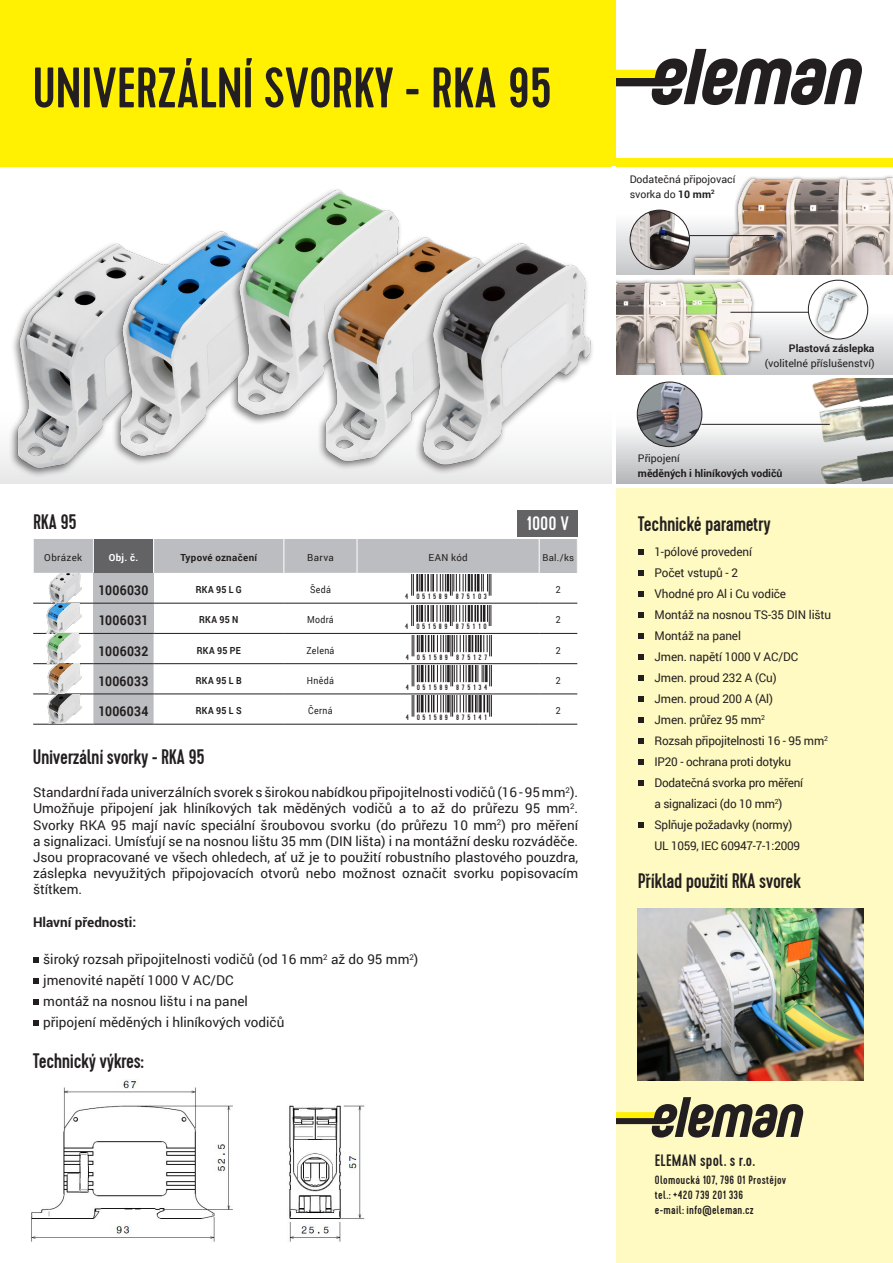
<style>
.page{position:relative;width:893px;height:1263px;background:#fff}
.page>*{position:absolute;margin:0;border:0;box-sizing:border-box;transform-origin:0 0}
.t1{font:500 57px "Cervo";letter-spacing:-.01em;color:#231f20}
.t2{font:500 21px "Cervo";letter-spacing:-.02em;color:#231f20}
.t3{font:500 19.5px "Cervo";color:#fff}
.popis_vzduch{font:500 16.5px "Cervo";letter-spacing:.015em;color:#231f20}
.t4{font:13.5px/16.2px "Roboto";color:#231f20;text-align:justify}
.t5{font:700 13.5px "Roboto";letter-spacing:.025em;color:#231f20;scale:.9 1}
.t6{font:700 13.5px "Roboto";color:#231f20}
.Styl_odstavce1{font:12px "Roboto";letter-spacing:-.02em;color:#231f20}
.popis_vzduch-2{font:500 12px "Cervo";letter-spacing:.025em;color:#231f20}
.t7{font:10.5px "Roboto";color:#231f20}
.t8{font:700 10.5px "Roboto";color:#231f20}
.t9{font:700 9.75px "Roboto";letter-spacing:.035em;color:#231f20;scale:.9 1}
.t10{font:9.75px "Roboto";letter-spacing:.035em;color:#231f20;scale:.9 1}
.t11{font:9.75px "Roboto";letter-spacing:.035em;color:#231f20}
.t12{font:700 9.75px "Roboto";letter-spacing:.035em;color:#231f20}
.t13{font:700 9.75px "Roboto";color:#fff}
.t14{font:9.45px "Roboto";color:#231f20}
.t15{font:500 7.8px "Cervo";letter-spacing:.345em;color:#231f20}
.s1{font-weight:700}
</style>
<div class="page">
<img style="left:695px;top:176px;width:198px;height:88px">
<svg style="left:759px;top:264px;width:134px;height:91px"></svg>
<div style="left:615px;top:277px;width:149px;height:99px;background:#231f20;opacity:.96"></div>
<img style="left:660px;top:264px;width:99px;height:91px">
<img style="left:630px;top:210px;width:59px;height:60px;border-radius:30px">
<hr style="left:689px;top:235px;width:85px;height:1px;background:#231f20">
<img style="left:807px;top:281px;width:60px;height:56px">
<hr style="left:730px;top:312px;width:78px;height:1px;background:#231f20">
<hr style="left:615px;top:275px;width:278px;height:2px;background:#fff">
<img style="left:13px;top:262px;width:70px;height:93px">
<svg style="left:615px;top:49px;width:247px;height:56px"></svg>
<div style="left:615px;top:487px;width:278px;height:776px;background:#fffac1"></div>
<div style="left:0;top:0;width:615px;height:167px;background:#fff101"></div>
<svg style="left:0;top:355px;width:893px;height:129px"></svg>
<svg style="left:615px;top:1097px;width:189px;height:40px"></svg>
<div style="left:0;top:158px;width:893px;height:9px;background:#fff101"></div>
<hr style="left:612px;top:167px;width:3px;height:1096px;background:#fff">
<hr style="left:0;top:484px;width:893px;height:4px;background:#fff">
<svg style="left:638px;top:550px;width:5px;height:5px"></svg>
<svg style="left:638px;top:571px;width:5px;height:5px"></svg>
<svg style="left:638px;top:592px;width:5px;height:5px"></svg>
<svg style="left:638px;top:613px;width:5px;height:5px"></svg>
<svg style="left:638px;top:634px;width:5px;height:5px"></svg>
<svg style="left:638px;top:655px;width:5px;height:5px"></svg>
<svg style="left:638px;top:676px;width:5px;height:5px"></svg>
<svg style="left:638px;top:697px;width:5px;height:5px"></svg>
<svg style="left:638px;top:718px;width:5px;height:5px"></svg>
<svg style="left:638px;top:739px;width:5px;height:5px"></svg>
<svg style="left:638px;top:760px;width:5px;height:5px"></svg>
<svg style="left:638px;top:781px;width:5px;height:5px"></svg>
<svg style="left:638px;top:823px;width:5px;height:5px"></svg>
<div style="left:517px;top:510px;width:61px;height:26px;background:#636366"></div>
<div style="left:539px;top:539px;width:38px;height:34px;background:#bcbdc0"></div>
<hr style="left:539px;top:603px;width:38px;height:1px;background:#231f20">
<hr style="left:539px;top:633px;width:38px;height:1px;background:#231f20">
<hr style="left:33px;top:724px;width:60px;height:1px;background:#231f20">
<hr style="left:93px;top:724px;width:61px;height:1px;background:#231f20">
<hr style="left:154px;top:724px;width:130px;height:1px;background:#231f20">
<hr style="left:284px;top:724px;width:73px;height:1px;background:#231f20">
<hr style="left:357px;top:724px;width:182px;height:1px;background:#231f20">
<hr style="left:539px;top:663px;width:38px;height:1px;background:#231f20">
<hr style="left:539px;top:694px;width:38px;height:1px;background:#231f20">
<hr style="left:539px;top:724px;width:38px;height:1px;background:#231f20">
<hr style="left:539px;top:539px;width:1px;height:34px;background:#fff">
<svg style="left:33px;top:957px;width:5px;height:5px"></svg>
<svg style="left:33px;top:978px;width:5px;height:5px"></svg>
<svg style="left:33px;top:999px;width:5px;height:5px"></svg>
<svg style="left:33px;top:1020px;width:5px;height:5px"></svg>
<img style="left:83px;top:240px;width:202px;height:234px">
<img style="left:202px;top:189px;width:170px;height:235px">
<img style="left:285px;top:206px;width:110px;height:268px">
<img style="left:370px;top:216px;width:290px;height:258px">
<img style="left:638px;top:908px;width:225px;height:173px">
<img style="left:31px;top:1079px;width:334px;height:163px">
<svg style="left:33px;top:539px;width:506px;height:185px"></svg>
<p class="t1" style="left:32px;top:54px;width:521px">UNIVERZÁLNÍ SVORKY - RKA 95</p>
<p class="t7" style="left:630px;top:172px;width:107px">Dodatečná připojovací</p>
<p class="t7" style="left:630px;top:187px;width:86px">svorka do <span class="s1">10 mm</span><sup>2</sup></p>
<p class="t8" style="left:789px;top:341px;width:87px">Plastová záslepka</p>
<p class="t7" style="left:765px;top:356px;width:111px">(volitelné příslušenství)</p>
<p class="t7" style="left:638px;top:451px;width:43px">Připojení</p>
<p class="t8" style="left:638px;top:466px;width:146px">měděných i hliníkových vodičů</p>
<p class="t2" style="left:33px;top:510px;width:45px">RKA 95</p>
<p class="t3" style="left:526px;top:512px;width:44px">1000 V</p>
<p class="t2" style="left:638px;top:511px;width:135px">Technické parametry</p>
<p class="t11" style="left:44px;top:551px;width:39px">Obrázek</p>
<p class="t13" style="left:109px;top:551px;width:31px">Obj. č.</p>
<p class="t12" style="left:180px;top:551px;width:78px">Typové označení</p>
<p class="t11" style="left:307px;top:551px;width:28px">Barva</p>
<p class="t11" style="left:428px;top:551px;width:41px">EAN kód</p>
<p class="t14" style="left:542px;top:551px;width:33px">Bal./ks</p>
<p class="t5" style="left:99px;top:581px;width:57px">1006030</p>
<p class="t9" style="left:196px;top:583px;width:53px">RKA 95 L G</p>
<p class="t10" style="left:310px;top:583px;width:25px">Šedá</p>
<p class="t10" style="left:556px;top:583px;width:7px">2</p>
<p class="t5" style="left:99px;top:611px;width:57px">1006031</p>
<p class="t9" style="left:199px;top:613px;width:45px">RKA 95 N</p>
<p class="t10" style="left:307px;top:613px;width:31px">Modrá</p>
<p class="t10" style="left:556px;top:613px;width:7px">2</p>
<p class="t5" style="left:99px;top:641px;width:57px">1006032</p>
<p class="t9" style="left:197px;top:643px;width:50px">RKA 95 PE</p>
<p class="t10" style="left:306px;top:643px;width:33px">Zelená</p>
<p class="t10" style="left:556px;top:643px;width:7px">2</p>
<p class="t5" style="left:98px;top:671px;width:57px">1006033</p>
<p class="t9" style="left:196px;top:673px;width:52px">RKA 95 L B</p>
<p class="t10" style="left:307px;top:674px;width:31px">Hnědá</p>
<p class="t10" style="left:556px;top:674px;width:7px">2</p>
<p class="t5" style="left:98px;top:702px;width:57px">1006034</p>
<p class="t9" style="left:196px;top:704px;width:52px">RKA 95 L S</p>
<p class="t10" style="left:308px;top:704px;width:29px">Černá</p>
<p class="t10" style="left:556px;top:704px;width:7px">2</p>
<p class="t15" style="left:405px;top:592px;width:83px">4 051589 875103</p>
<p class="t15" style="left:405px;top:622px;width:83px">4 051589 875110</p>
<p class="t15" style="left:406px;top:652px;width:83px">4 051589 875127</p>
<p class="t15" style="left:406px;top:682px;width:83px">4 051589 875134</p>
<p class="t15" style="left:406px;top:713px;width:83px">4 051589 875141</p>
<p class="t2" style="left:33px;top:744px;width:174px">Univerzální svorky - RKA 95</p>
<p class="t4" style="left:33px;top:784px;width:547px">Standardní řada univerzálních svorek s širokou nabídkou připojitelnosti vodičů (16 - 95 mm<sup>2</sup>).<br>Umožňuje připojení jak hliníkových tak měděných vodičů a to až do průřezu 95 mm<sup>2</sup>.<br>Svorky RKA 95 mají navíc speciální šroubovou svorku (do průřezu 10 mm<sup>2</sup>) pro měření a signalizaci. Umísťují se na nosnou lištu 35 mm (DIN lišta) i na montážní desku rozváděče.<br>Jsou propracované ve všech ohledech, ať už je to použití robustního plastového pouzdra, záslepka nevyužitých připojovacích otvorů nebo možnost označit svorku popisovacím štítkem.</p>
<p class="t6" style="left:33px;top:912px;width:105px">Hlavní přednosti:</p>
<p class="t4" style="left:43px;top:951px;width:377px">široký rozsah připojitelnosti vodičů (od 16 mm<sup>2</sup> až do 95 mm<sup>2</sup>)</p>
<p class="t4" style="left:43px;top:972px;width:192px">jmenovité napětí 1000 V AC/DC</p>
<p class="t4" style="left:43px;top:993px;width:206px">montáž na nosnou lištu i na panel</p>
<p class="t4" style="left:43px;top:1014px;width:243px">připojení měděných i hliníkových vodičů</p>
<p class="t2" style="left:33px;top:1048px;width:112px">Technický výkres:</p>
<p class="Styl_odstavce1" style="left:654px;top:543px;width:99px">1-pólové provedení</p>
<p class="Styl_odstavce1" style="left:654px;top:564px;width:85px">Počet vstupů - 2</p>
<p class="Styl_odstavce1" style="left:654px;top:585px;width:133px">Vhodné pro Al i Cu vodiče</p>
<p class="Styl_odstavce1" style="left:654px;top:606px;width:178px">Montáž na nosnou TS-35 DIN lištu</p>
<p class="Styl_odstavce1" style="left:654px;top:627px;width:88px">Montáž na panel</p>
<p class="Styl_odstavce1" style="left:654px;top:648px;width:145px">Jmen. napětí 1000 V AC/DC</p>
<p class="Styl_odstavce1" style="left:654px;top:669px;width:124px">Jmen. proud 232 A (Cu)</p>
<p class="Styl_odstavce1" style="left:654px;top:690px;width:120px">Jmen. proud 200 A (Al)</p>
<p class="Styl_odstavce1" style="left:654px;top:711px;width:112px">Jmen. průřez 95 mm<sup>2</sup></p>
<p class="Styl_odstavce1" style="left:654px;top:732px;width:175px">Rozsah připojitelnosti 16 - 95 mm<sup>2</sup></p>
<p class="Styl_odstavce1" style="left:654px;top:753px;width:138px">IP20 - ochrana proti dotyku</p>
<p class="Styl_odstavce1" style="left:654px;top:774px;width:150px">Dodatečná svorka pro měření</p>
<p class="Styl_odstavce1" style="left:654px;top:795px;width:129px">a signalizaci (do 10 mm<sup>2</sup>)</p>
<p class="Styl_odstavce1" style="left:654px;top:816px;width:139px">Splňuje požadavky (normy)</p>
<p class="Styl_odstavce1" style="left:654px;top:837px;width:147px">UL 1059, IEC 60947-7-1:2009</p>
<p class="t2" style="left:638px;top:869px;width:165px">Příklad použití RKA svorek</p>
<p class="popis_vzduch" style="left:655px;top:1150px;width:102px">ELEMAN spol. s r.o.</p>
<p class="popis_vzduch-2" style="left:655px;top:1172px;width:133px">Olomoucká 107, 796 01 Prostějov</p>
<p class="popis_vzduch-2" style="left:655px;top:1187px;width:90px">tel.: +420 739 201 336</p>
<p class="popis_vzduch-2" style="left:655px;top:1202px;width:100px">e-mail: info@eleman.cz</p>
</div>
